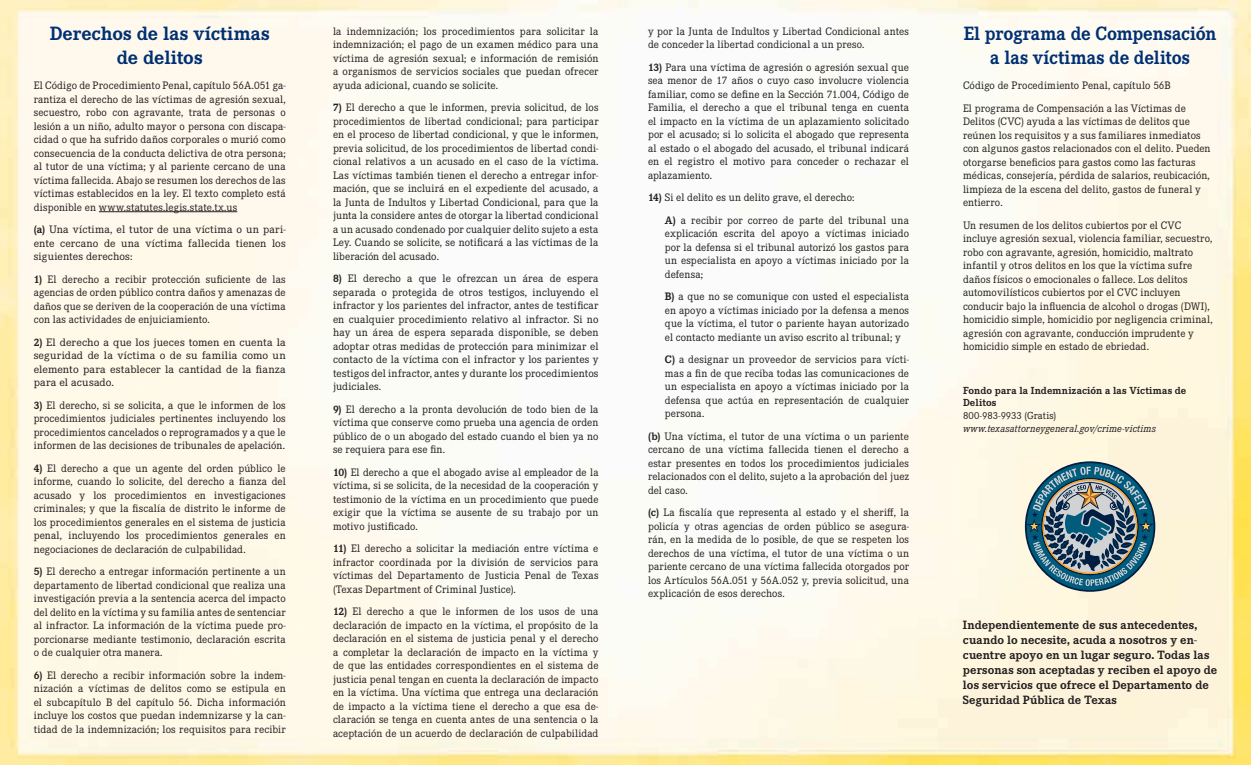
<style>
.page{position:relative;width:1251px;height:765px;background:#fff}
.page>*{position:absolute;margin:0;border:0;box-sizing:border-box;transform-origin:0 0}
.head{font:700 20px/24px "Corporate E Pro";letter-spacing:.005em;color:#002f73;text-align:center;scale:.94 1}
.head-2{font:700 20px/24px "Corporate E Pro";letter-spacing:.005em;color:#002f73;text-align:center}
.t1{font:700 12.5px/15px "Corporate E Pro";letter-spacing:.01em;color:#231f20}
.body{font:11.25px/13.5px "Corporate E Pro";letter-spacing:.01em;color:#231f20;text-align:justify}
.body_indent{font:11.25px/13.5px "Corporate E Pro";letter-spacing:.01em;color:#231f20;text-align:justify}
.body-2{font:11.25px/13.5px "Corporate E Pro";letter-spacing:.01em;color:#231f20;text-align:justify;scale:1.07 1}
.body-3{font:11.25px/13.5px "Corporate E Pro";letter-spacing:.01em;color:#231f20;text-align:justify;scale:1.05 1}
.Help{font:700 10.62px/12.8px "Corporate E Pro";letter-spacing:.015em;color:#231f20}
.s1{font-weight:700}
.s2{font-weight:400}
.s3{font-weight:400;font-style:italic}
</style>
<div class="page">
<img style="left:0;top:0;width:1251px;height:765px">
<hr style="left:99px;top:211px;width:138px;height:1px;background:#231f20">
<svg style="left:1025px;top:461px;width:130px;height:131px;background:#748f97"></svg>
<p class="head-2" style="left:50px;top:21px;width:221px">Derechos de las víctimas de delitos</p>
<p class="body" style="left:34px;top:78px;width:254px">El Código de Procedimiento Penal, capítulo 56A.051 ga&shy;rantiza el derecho de las víctimas de agresión sexual, secuestro, robo con agravante, trata de personas o lesión a un niño, adulto mayor o persona con discapa&shy;cidad o que ha sufrido daños corporales o murió como consecuencia de la conducta delictiva de otra persona; al tutor de una víctima; y al pariente cercano de una víctima fallecida. Abajo se resumen los derechos de las víctimas establecidos en la ley. El texto completo está disponible en www.statutes.legis.state.tx.us</p>
<p class="body-3" style="left:34px;top:222px;width:242px"><span class="s1">(a)</span> Una víctima, el tutor de una víctima o un pari&shy;ente cercano de una víctima fallecida tienen los siguientes derechos:</p>
<p class="body" style="left:34px;top:272px;width:253px"><span class="s1">1)</span> El derecho a recibir protección suficiente de las agencias de orden público contra daños y amenazas de daños que se deriven de la cooperación de una víctima con las actividades de enjuiciamiento.</p>
<p class="body-2" style="left:34px;top:335px;width:237px"><span class="s1">2)</span> El derecho a que los jueces tomen en cuenta la seguridad de la víctima o de su familia como un elemento para establecer la cantidad de la fianza para el acusado.</p>
<p class="body" style="left:34px;top:398px;width:254px"><span class="s1">3)</span> El derecho, si se solicita, a que le informen de los procedimientos judiciales pertinentes incluyendo los procedimientos cancelados o reprogramados y a que le informen de las decisiones de tribunales de apelación.</p>
<p class="body" style="left:34px;top:461px;width:254px"><span class="s1">4)</span> El derecho a que un agente del orden público le informe, cuando lo solicite, del derecho a fianza del acusado y los procedimientos en investigaciones criminales; y que la fiscalía de distrito le informe de los procedimientos generales en el sistema de justicia penal, incluyendo los procedimientos generales en negociaciones de declaración de culpabilidad.</p>
<p class="body" style="left:34px;top:564px;width:254px"><span class="s1">5)</span> El derecho a entregar información pertinente a un departamento de libertad condicional que realiza una investigación previa a la sentencia acerca del impacto del delito en la víctima y su familia antes de sentenciar al infractor. La información de la víctima puede pro&shy;porcionarse mediante testimonio, declaración escrita o de cualquier otra manera.</p>
<p class="body" style="left:34px;top:668px;width:254px"><span class="s1">6)</span> El derecho a recibir información sobre la indem&shy;nización a víctimas de delitos como se estipula en el subcapítulo B del capítulo 56. Dicha información incluye los costos que puedan indemnizarse y la can&shy;tidad de la indemnización; los requisitos para recibir</p>
<p class="body" style="left:333px;top:24px;width:267px">la indemnización; los procedimientos para solicitar la indemnización; el pago de un examen médico para una víctima de agresión sexual; e información de remisión a organismos de servicios sociales que puedan ofrecer ayuda adicional, cuando se solicite.</p>
<p class="body" style="left:333px;top:100px;width:267px"><span class="s1">7)</span> El derecho a que le informen, previa solicitud, de los procedimientos de libertad condicional; para participar en el proceso de libertad condicional, y que le informen, previa solicitud, de los procedimientos de libertad condi&shy;cional relativos a un acusado en el caso de la víctima.<br>Las víctimas también tienen el derecho a entregar infor&shy;mación, que se incluirá en el expediente del acusado, a la Junta de Indultos y Libertad Condicional, para que la junta la considere antes de otorgar la libertad condicional a un acusado condenado por cualquier delito sujeto a esta Ley. Cuando se solicite, se notificará a las víctimas de la liberación del acusado.</p>
<p class="body" style="left:333px;top:271px;width:267px"><span class="s1">8)</span> El derecho a que le ofrezcan un área de espera separada o protegida de otros testigos, incluyendo el infractor y los parientes del infractor, antes de testificar en cualquier procedimiento relativo al infractor. Si no hay un área de espera separada disponible, se deben adoptar otras medidas de protección para minimizar el contacto de la víctima con el infractor y los parientes y testigos del infractor, antes y durante los procedimientos judiciales.</p>
<p class="body" style="left:333px;top:402px;width:267px"><span class="s1">9)</span> El derecho a la pronta devolución de todo bien de la víctima que conserve como prueba una agencia de orden público de o un abogado del estado cuando el bien ya no se requiera para ese fin.</p>
<p class="body" style="left:333px;top:465px;width:267px"><span class="s1">10)</span> El derecho a que el abogado avise al empleador de la víctima, si se solicita, de la necesidad de la cooperación y testimonio de la víctima en un procedimiento que puede exigir que la víctima se ausente de su trabajo por un motivo justificado.</p>
<p class="body" style="left:333px;top:541px;width:267px"><span class="s1">11)</span> El derecho a solicitar la mediación entre víctima e infractor coordinada por la división de servicios para víctimas del Departamento de Justicia Penal de Texas (Texas Department of Criminal Justice).</p>
<p class="body" style="left:333px;top:604px;width:267px"><span class="s1">12)</span> El derecho a que le informen de los usos de una declaración de impacto en la víctima, el propósito de la declaración en el sistema de justicia penal y el derecho a completar la declaración de impacto en la víctima y de que las entidades correspondientes en el sistema de justicia penal tengan en cuenta la declaración de impacto en la víctima. Una víctima que entrega una declaración de impacto a la víctima tiene el derecho a que esa de&shy;claración se tenga en cuenta antes de una sentencia o la aceptación de un acuerdo de declaración de culpabilidad</p>
<p class="body" style="left:648px;top:24px;width:263px">y por la Junta de Indultos y Libertad Condicional antes de conceder la libertad condicional a un preso.</p>
<p class="body" style="left:648px;top:60px;width:263px"><span class="s1">13)</span> Para una víctima de agresión o agresión sexual que sea menor de 17 años o cuyo caso involucre violencia familiar, como se define en la Sección 71.004, Código de Familia, el derecho a que el tribunal tenga en cuenta el impacto en la víctima de un aplazamiento solicitado por el acusado; si lo solicita el abogado que representa al estado o el abogado del acusado, el tribunal indicará en el registro el motivo para conceder o rechazar el aplazamiento.</p>
<p class="body" style="left:648px;top:190px;width:208px"><span class="s1">14)</span> Si el delito es un delito grave, el derecho:</p>
<p class="body_indent" style="left:665px;top:213px;width:246px"><span class="s1">A)</span> a recibir por correo de parte del tribunal una explicación escrita del apoyo a víctimas iniciado por la defensa si el tribunal autorizó los gastos para un especialista en apoyo a víctimas iniciado por la defensa;</p>
<p class="body_indent" style="left:665px;top:289px;width:246px"><span class="s1">B)</span> a que no se comunique con usted el especialista en apoyo a víctimas iniciado por la defensa a menos que la víctima, el tutor o pariente hayan autorizado el contacto mediante un aviso escrito al tribunal; y</p>
<p class="body_indent" style="left:665px;top:352px;width:246px"><span class="s1">C)</span> a designar un proveedor de servicios para vícti&shy;mas a fin de que reciba todas las comunicaciones de un especialista en apoyo a víctimas iniciado por la defensa que actúa en representación de cualquier persona.</p>
<p class="body" style="left:648px;top:429px;width:263px"><span class="s1">(b)</span> Una víctima, el tutor de una víctima o un pariente cercano de una víctima fallecida tienen el derecho a estar presentes en todos los procedimientos judiciales relacionados con el delito, sujeto a la aprobación del juez del caso.</p>
<p class="body" style="left:648px;top:505px;width:263px"><span class="s1">(c)</span> La fiscalía que representa al estado y el sheriff, la policía y otras agencias de orden público se asegura&shy;rán, en la medida de lo posible, de que se respeten los derechos de una víctima, el tutor de una víctima o un pariente cercano de una víctima fallecida otorgados por los Artículos 56A.051 y 56A.052 y, previa solicitud, una explicación de esos derechos.</p>
<p class="head" style="left:964px;top:21px;width:270px">El programa de Compensación a las víctimas de delitos</p>
<p class="body" style="left:963px;top:78px;width:209px">Código de Procedimiento Penal, capítulo 56B</p>
<p class="body" style="left:963px;top:101px;width:249px;text-align:left">El programa de Compensación a las Víctimas de Delitos (CVC) ayuda a las víctimas de delitos que reúnen los requisitos y a sus familiares inmediatos con algunos gastos relacionados con el delito. Pueden otorgarse beneficios para gastos como las facturas médicas, consejería, pérdida de salarios, reubicación, limpieza de la escena del delito, gastos de funeral y entierro.</p>
<p class="body" style="left:963px;top:218px;width:251px;text-align:left">Un resumen de los delitos cubiertos por el CVC incluye agresión sexual, violencia familiar, secuestro, robo con agravante, agresión, homicidio, maltrato infantil y otros delitos en los que la víctima sufre daños físicos o emocionales o fallece. Los delitos automovilísticos cubiertos por el CVC incluyen conducir bajo la influencia de alcohol o drogas (DWI), homicidio simple, homicidio por negligencia criminal, agresión con agravante, conducción imprudente y homicidio simple en estado de ebriedad.</p>
<p class="Help" style="left:963px;top:383px;width:225px">Fondo para la Indemnización a las Víctimas de<br>Delitos<br><span class="s2">800-983-9933 (Gratis) </span><span class="s3">www.texasattorneygeneral.gov/crime-victims</span></p>
<p class="t1" style="left:963px;top:617px;width:256px">Independientemente de sus antecedentes, cuando lo necesite, acuda a nosotros y en&shy;cuentre apoyo en un lugar seguro. Todas las personas son aceptadas y reciben el apoyo de los servicios que ofrece el Departamento de Seguridad Pública de Texas</p>
</div>
